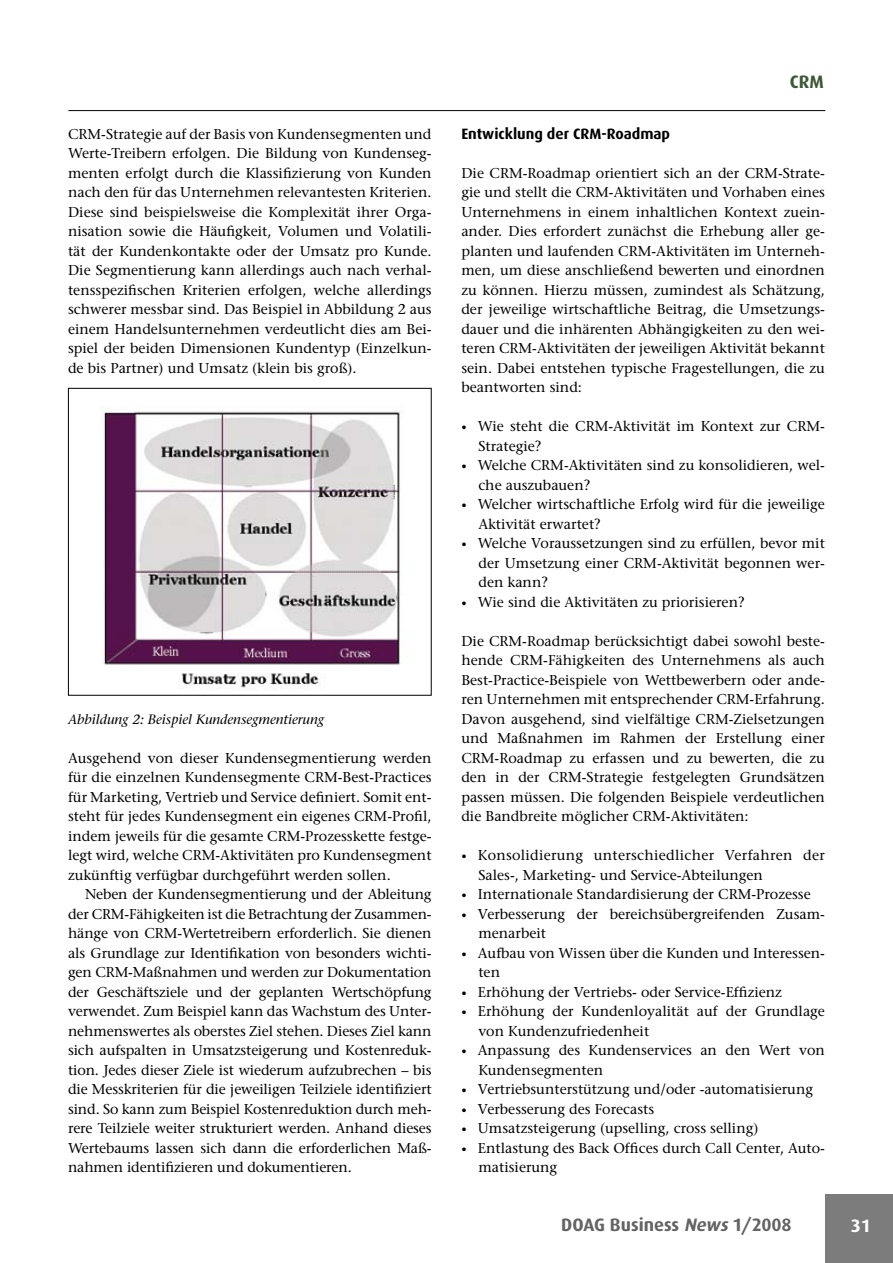
<style>
.page{position:relative;width:893px;height:1263px;background:#fff}
.page>*{position:absolute;margin:0;border:0;box-sizing:border-box;transform-origin:0 0}
.t1{font:700 18px "Dax";color:#636363}
.t2{font:700 18px "Dax";color:#3c5736}
.t3{font:700 18px "Dax";color:#fff}
.t4{font:700 15px "Dax";color:#000}
.t5{font:500 14.25px/19.5px "Stone Serif Std";color:#000}
.t6{font:500 14.25px/19.5px "Stone Serif Std";letter-spacing:.02em;color:#000}
.t7{font:italic 500 13.5px "Stone Serif Std";color:#000}
.s1{font-size:10.5px}
.s2{font-style:italic}
</style>
<div class="page">
<div style="left:825px;top:1195px;width:68px;height:68px;background:#7c7c7c"></div>
<hr style="left:68px;top:110px;width:757px;height:1px;background:#000">
<img style="left:102px;top:411px;width:299px;height:278px">
<div style="left:68px;top:388px;width:364px;height:308px;border:1px solid #000"></div>
<p class="t5" style="left:68px;top:124px;width:365px;text-align:justify">CRM-Strategie auf der Basis von Kundensegmenten und Werte-Treibern erfolgen. Die Bildung von Kundenseg&shy;menten erfolgt durch die Klassifizierung von Kunden nach den für das Unternehmen relevantesten Kriterien.<br>Diese sind beispielsweise die Komplexität ihrer Orga&shy;nisation sowie die Häufigkeit, Volumen und Volatili&shy;tät der Kundenkontakte oder der Umsatz pro Kunde.<br>Die Segmentierung kann allerdings auch nach verhal&shy;tensspezifischen Kriterien erfolgen, welche allerdings schwerer messbar sind. Das Beispiel in Abbildung 2 aus einem Handelsunternehmen verdeutlicht dies am Bei&shy;spiel der beiden Dimensionen Kundentyp (Einzelkun&shy;de bis Partner) und Umsatz (klein bis groß).</p>
<p class="t7" style="left:68px;top:711px;width:258px">Abbildung 2: Beispiel Kundensegmentierung</p>
<p class="t5" style="left:68px;top:748px;width:365px;text-align:justify">Ausgehend von dieser Kundensegmentierung werden für die einzelnen Kundensegmente CRM-Best-Practices für Marketing, Vertrieb und Service definiert. Somit ent&shy;steht für jedes Kundensegment ein eigenes CRM-Profil, indem jeweils für die gesamte CRM-Prozesskette festge&shy;legt wird, welche CRM-Aktivitäten pro Kundensegment zukünftig verfügbar durchgeführt werden sollen.</p>
<p class="t5" style="left:68px;top:884px;width:365px;text-align:justify;text-indent:17px">Neben der Kundensegmentierung und der Ableitung der CRM-Fähigkeiten ist die Betrachtung der Zusammen&shy;hänge von CRM-Wertetreibern erforderlich. Sie dienen als Grundlage zur Identifikation von besonders wichti&shy;gen CRM-Maßnahmen und werden zur Dokumentation der Geschäftsziele und der geplanten Wertschöpfung verwendet. Zum Beispiel kann das Wachstum des Unter&shy;nehmenswertes als oberstes Ziel stehen. Dieses Ziel kann sich aufspalten in Umsatzsteigerung und Kostenreduk&shy;tion. Jedes dieser Ziele ist wiederum aufzubrechen – bis die Messkriterien für die jeweiligen Teilziele identifiziert sind. So kann zum Beispiel Kostenreduktion durch meh&shy;rere Teilziele weiter strukturiert werden. Anhand dieses Wertebaums lassen sich dann die erforderlichen Maß&shy;nahmen identifizieren und dokumentieren.</p>
<p class="t2" style="left:790px;top:72px;width:35px">CRM</p>
<p class="t4" style="left:461px;top:125px;width:210px">Entwicklung der CRM-Roadmap</p>
<p class="t5" style="left:461px;top:163px;width:365px;text-align:justify">Die CRM-Roadmap orientiert sich an der CRM-Strate&shy;gie und stellt die CRM-Aktivitäten und Vorhaben eines Unternehmens in einem inhaltlichen Kontext zuein&shy;ander. Dies erfordert zunächst die Erhebung aller ge&shy;planten und laufenden CRM-Aktivitäten im Unterneh&shy;men, um diese anschließend bewerten und einordnen zu können. Hierzu müssen, zumindest als Schätzung, der jeweilige wirtschaftliche Beitrag, die Umsetzungs&shy;dauer und die inhärenten Abhängigkeiten zu den wei&shy;teren CRM-Aktivitäten der jeweiligen Aktivität bekannt sein. Dabei entstehen typische Fragestellungen, die zu beantworten sind:</p>
<p class="t5" style="left:478px;top:416px;width:348px;text-indent:-17px"><span class="s1">•</span> Wie steht die CRM-Aktivität im Kontext zur CRM-<br>Strategie?</p>
<p class="t5" style="left:478px;top:455px;width:348px;text-indent:-17px"><span class="s1">•</span> Welche CRM-Aktivitäten sind zu konsolidieren, wel&shy;che auszubauen?</p>
<p class="t5" style="left:478px;top:494px;width:348px;text-indent:-17px"><span class="s1">•</span> Welcher wirtschaftliche Erfolg wird für die jeweilige<br>Aktivität erwartet?</p>
<p class="t5" style="left:478px;top:533px;width:348px;text-align:justify;text-indent:-17px"><span class="s1">•</span> Welche Voraussetzungen sind zu erfüllen, bevor mit der Umsetzung einer CRM-Aktivität begonnen wer&shy;den kann?</p>
<p class="t5" style="left:461px;top:592px;width:285px"><span class="s1">•</span> Wie sind die Aktivitäten zu priorisieren?</p>
<p class="t5" style="left:461px;top:631px;width:365px;text-align:justify">Die CRM-Roadmap berücksichtigt dabei sowohl beste&shy;hende CRM-Fähigkeiten des Unternehmens als auch Best-Practice-Beispiele von Wettbewerbern oder ande&shy;ren Unternehmen mit entsprechender CRM-Erfahrung.<br>Davon ausgehend, sind vielfältige CRM-Zielsetzungen und Maßnahmen im Rahmen der Erstellung einer CRM-Roadmap zu erfassen und zu bewerten, die zu den in der CRM-Strategie festgelegten Grundsätzen passen müssen. Die folgenden Beispiele verdeutlichen die Bandbreite möglicher CRM-Aktivitäten:</p>
<p class="t6" style="left:478px;top:845px;width:348px;text-indent:-17px"><span class="s1">•</span> Konsolidierung unterschiedlicher Verfahren der<br>Sales-, Marketing- und Service-Abteilungen</p>
<p class="t5" style="left:461px;top:884px;width:351px"><span class="s1">•</span> Internationale Standardisierung der CRM-Prozesse</p>
<p class="t5" style="left:478px;top:904px;width:348px;text-indent:-17px"><span class="s1">•</span> Verbesserung der bereichsübergreifenden Zusam&shy;menarbeit</p>
<p class="t5" style="left:478px;top:943px;width:348px;text-indent:-17px"><span class="s1">•</span> Aufbau von Wissen über die Kunden und Interessen&shy;ten</p>
<p class="t5" style="left:461px;top:982px;width:322px"><span class="s1">•</span> Erhöhung der Vertriebs- oder Service-Effizienz</p>
<p class="t5" style="left:478px;top:1001px;width:348px;text-indent:-17px"><span class="s1">•</span> Erhöhung der Kundenloyalität auf der Grundlage von Kundenzufriedenheit</p>
<p class="t5" style="left:478px;top:1040px;width:348px;text-indent:-17px"><span class="s1">•</span> Anpassung des Kundenservices an den Wert von<br>Kundensegmenten</p>
<p class="t5" style="left:461px;top:1079px;width:353px"><span class="s1">•</span> Vertriebsunterstützung und/oder -automatisierung</p>
<p class="t5" style="left:461px;top:1099px;width:194px"><span class="s1">•</span> Verbesserung des Forecasts</p>
<p class="t5" style="left:461px;top:1118px;width:299px"><span class="s1">•</span> Umsatzsteigerung (upselling, cross selling)</p>
<p class="t5" style="left:478px;top:1138px;width:348px;text-indent:-17px"><span class="s1">•</span> Entlastung des Back Offices durch Call Center, Auto&shy;matisierung</p>
<p class="t1" style="left:561px;top:1215px;width:232px">DOAG Business <span class="s2">News</span> 1/2008</p>
<p class="t3" style="left:851px;top:1216px;width:22px">31</p>
</div>
